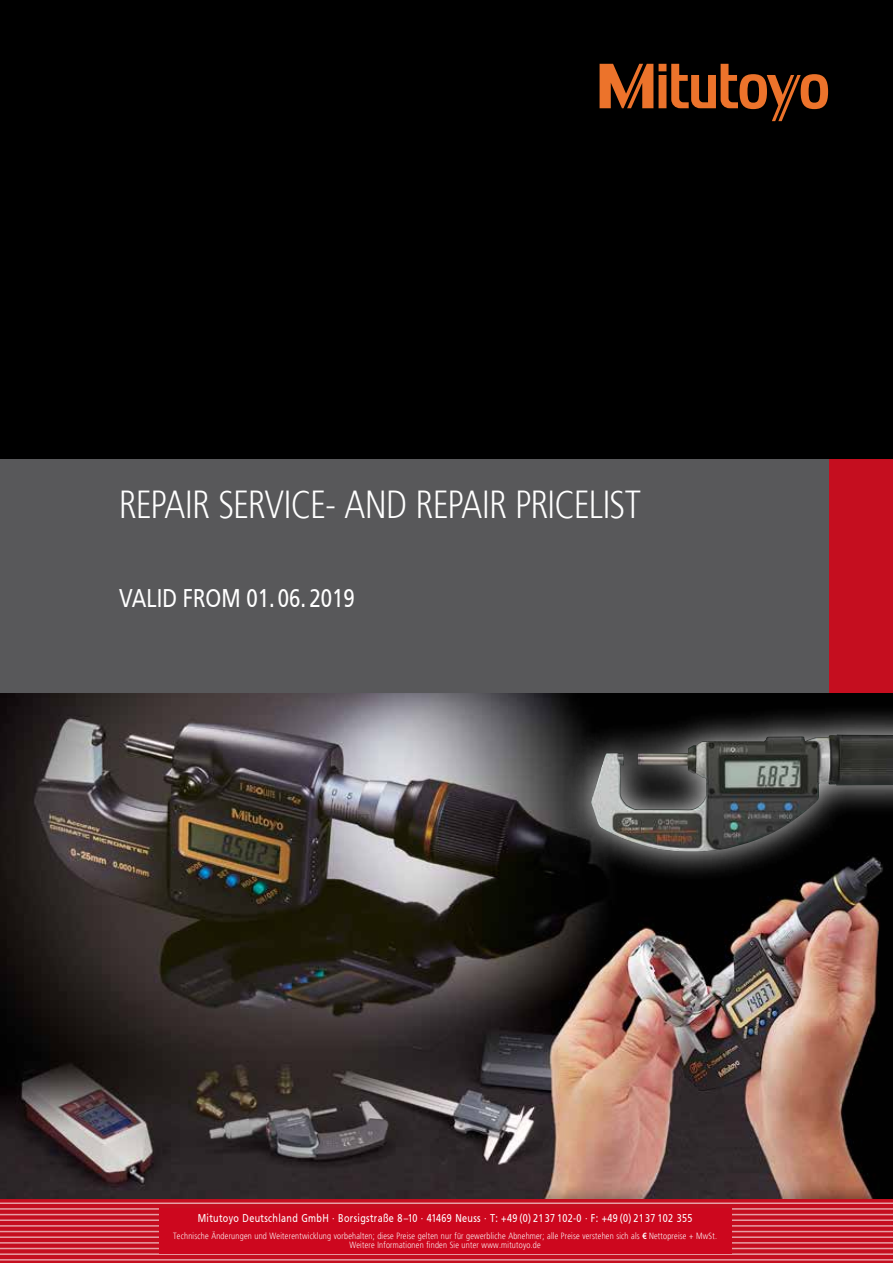
<style>
.page{position:relative;width:893px;height:1263px;background:#fff}
.page>*{position:absolute;margin:0;border:0;box-sizing:border-box;transform-origin:0 0}
.t1{font:300 39px "Mitutoyo Frutiger";letter-spacing:-.005em;color:#fff}
.t2{font:25.5px "Mitutoyo Frutiger";color:#fff}
.t3{font:11.25px "Mitutoyo Frutiger";letter-spacing:.03em;color:#fff}
.t4{font:300 9px/9.8px "Mitutoyo Frutiger";letter-spacing:.025em;color:#fff;text-align:center}
.s1{font-weight:700}
</style>
<div class="page">
<img style="left:0;top:693px;width:893px;height:506px">
<div style="left:0;top:0;width:893px;height:680px;background:#000"></div>
<div style="left:0;top:459px;width:893px;height:234px;background:#58585a"></div>
<div style="left:829px;top:459px;width:64px;height:234px;background:#c50e1f"></div>
<svg style="left:600px;top:64px;width:228px;height:57px"></svg>
<svg style="left:0;top:1199px;width:893px;height:64px;fill:#c50e1f"></svg>
<hr style="left:0;top:1259px;width:893px;height:1px;background:#fff">
<hr style="left:0;top:1253px;width:893px;height:2px;background:#fff">
<hr style="left:0;top:1248px;width:893px;height:1px;background:#fff">
<hr style="left:0;top:1242px;width:893px;height:1px;background:#fff">
<hr style="left:0;top:1236px;width:893px;height:2px;background:#fff">
<hr style="left:0;top:1231px;width:893px;height:1px;background:#fff">
<hr style="left:0;top:1225px;width:893px;height:1px;background:#fff">
<hr style="left:0;top:1219px;width:893px;height:2px;background:#fff">
<hr style="left:0;top:1214px;width:893px;height:1px;background:#fff">
<hr style="left:0;top:1208px;width:893px;height:2px;background:#fff">
<hr style="left:0;top:1202px;width:893px;height:2px;background:#fff">
<div style="left:159px;top:1208px;width:572px;height:46px;background:#cd071e"></div>
<div style="left:561px;top:703px;width:332px;height:180px;background:#fff;opacity:.89"></div>
<img style="left:591px;top:735px;width:245px;height:115px">
<h1 class="t1" style="left:119px;top:482px;width:523px">REPAIR SERVICE- AND REPAIR PRICELIST</h1>
<h2 class="t2" style="left:119px;top:583px;width:237px">VALID FROM 01. 06. 2019</h2>
<p class="t3" style="left:198px;top:1211px;width:496px">Mitutoyo Deutschland GmbH · Borsigstraße 8–10 · 41469 Neuss · T: +49 (0) 2137 102-0 · F: +49 (0) 2137 102 355</p>
<p class="t4" style="left:173px;top:1230px;width:545px">Technische Änderungen und Weiterentwicklung vorbehalten; diese Preise gelten nur für gewerbliche Abnehmer; alle Preise verstehen sich als <span class="s1">€</span> Nettopreise + MwSt.<br>Weitere Informationen finden Sie unter www.mitutoyo.de</p>
</div>
